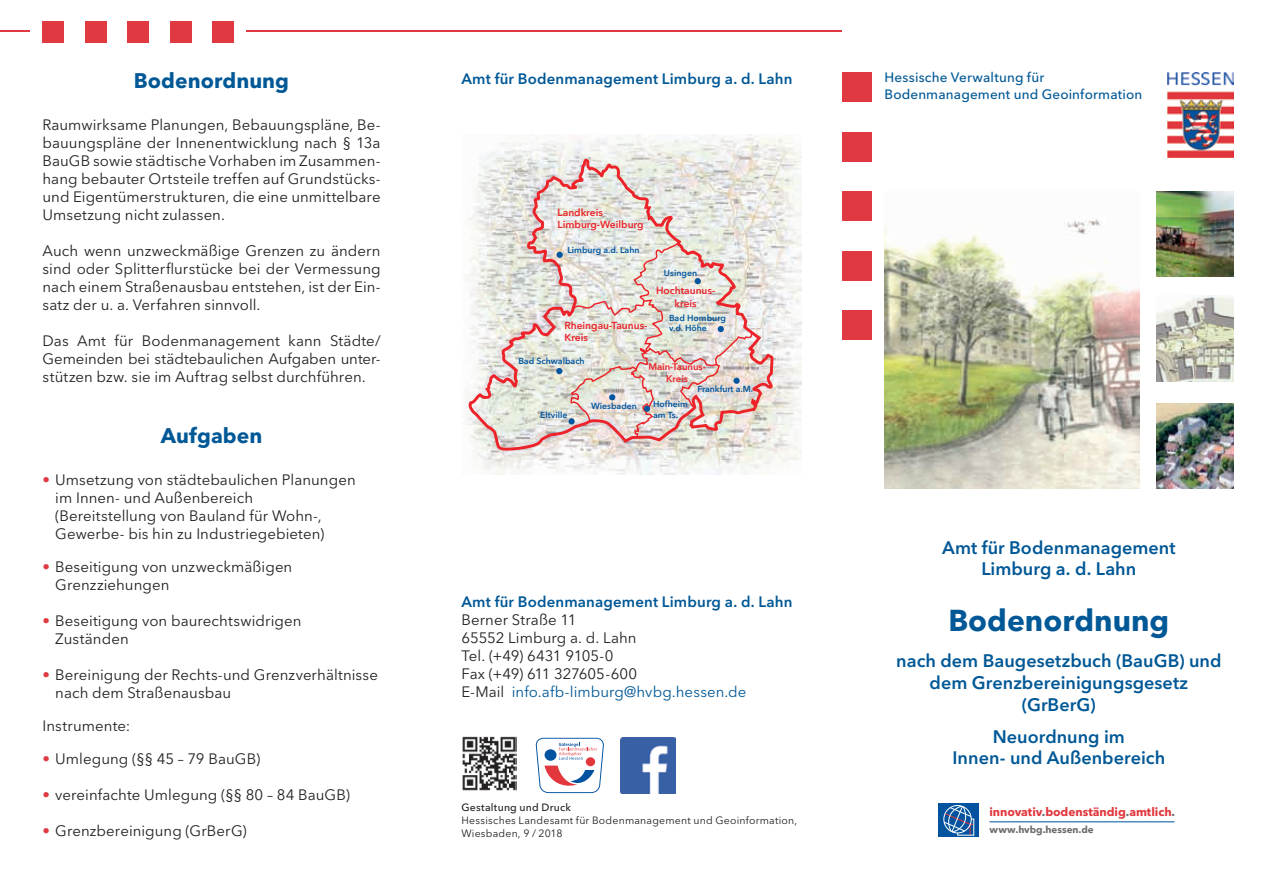
<style>
.page{position:relative;width:1263px;height:893px;background:#fff}
.page>*{position:absolute;margin:0;border:0;box-sizing:border-box;transform-origin:0 0}
.t1{font:700 30px "Avenir Next LT Pro";color:#015896}
.t2{font:700 21px "Avenir Next LT Pro";letter-spacing:.005em;color:#015896}
.t3{font:600 18px/21.6px "Avenir Next LT Pro";color:#015896;text-align:center}
.t4{font:15px/18px "Avenir Next LT Pro";letter-spacing:.005em;color:#231f20}
.t5{font:600 15px "Avenir Next LT Pro";letter-spacing:.01em;color:#015896}
.t6{font:500 13.5px/16.2px "Avenir Next LT Pro";letter-spacing:.01em;color:#015896}
.t7{font:700 11.85px "Avenir Next LT Pro";letter-spacing:-.005em;color:#e1373d}
.t8{font:10.5px/12.6px "Avenir Next LT Pro";letter-spacing:.02em;color:#231f20}
.t9{font:500 10.5px "Avenir Next LT Pro";letter-spacing:.025em;color:#231f20}
.t10{font:600 10.2px/12.1px "Avenir Next LT Pro";color:#ec2329}
.t11{font:700 9.75px "Avenir Next LT Pro";letter-spacing:-.005em;color:#6c6d70}
.t12{font:600 9.45px/11.4px "Avenir Next LT Pro";color:#ec2329;text-align:center}
.t13{font:600 8.7px/10.5px "Avenir Next LT Pro";color:#0156a0}
.s1{color:#e03941}
.s2{color:#015896}
.s3{color:#6c6d70}
</style>
<div class="page">
<img style="left:467px;top:134px;width:334px;height:341px">
<svg style="left:469px;top:159px;width:304px;height:292px"></svg>
<svg style="left:556px;top:368px;width:6px;height:6px"></svg>
<svg style="left:557px;top:252px;width:6px;height:6px"></svg>
<svg style="left:570px;top:243px;width:182px;height:194px"></svg>
<svg style="left:536px;top:738px;width:68px;height:55px"></svg>
<img style="left:620px;top:738px;width:55px;height:55px">
<div style="left:43px;top:21px;width:21px;height:22px;background:#e03941"></div>
<div style="left:170px;top:21px;width:21px;height:22px;background:#e03941"></div>
<div style="left:213px;top:21px;width:21px;height:22px;background:#e03941"></div>
<div style="left:128px;top:21px;width:21px;height:22px;background:#e03941"></div>
<div style="left:85px;top:21px;width:21px;height:22px;background:#e03941"></div>
<hr style="left:0;top:30px;width:30px;height:1px;background:#e03941">
<hr style="left:247px;top:30px;width:595px;height:1px;background:#e03941">
<hr style="left:989px;top:821px;width:185px;height:1px;background:#0153a0">
<div style="left:938px;top:803px;width:41px;height:34px;background:#0153a0"></div>
<svg style="left:943px;top:805px;width:31px;height:31px"></svg>
<div style="left:842px;top:72px;width:30px;height:30px;background:#e03941"></div>
<div style="left:842px;top:251px;width:30px;height:30px;background:#e03941"></div>
<div style="left:842px;top:132px;width:30px;height:30px;background:#e03941"></div>
<div style="left:842px;top:310px;width:30px;height:30px;background:#e03941"></div>
<div style="left:842px;top:191px;width:30px;height:30px;background:#e03941"></div>
<img style="left:1168px;top:72px;width:65px;height:85px">
<img style="left:1157px;top:403px;width:76px;height:85px">
<img style="left:1157px;top:296px;width:76px;height:85px">
<img style="left:1157px;top:191px;width:76px;height:85px">
<img style="left:884px;top:217px;width:256px;height:271px">
<img style="left:462px;top:736px;width:55px;height:55px">
<h2 class="t2" style="left:134px;top:68px;width:157px">Bodenordnung</h2>
<p class="t4" style="left:43px;top:116px;width:340px;text-align:justify">Raumwirksame Planungen, Bebauungspläne, Be&shy;bauungspläne der Innenentwicklung nach § 13a BauGB sowie städtische Vorhaben im Zusammen&shy;hang bebauter Ortsteile treffen auf Grundstücks&shy;und Eigentümerstrukturen, die eine unmittelbare Umsetzung nicht zulassen.</p>
<p class="t4" style="left:43px;top:242px;width:340px;text-align:justify">Auch wenn unzweckmäßige Grenzen zu ändern sind oder Splitterflurstücke bei der Vermessung nach einem Straßenausbau entstehen, ist der Ein&shy;satz der u. a. Verfahren sinnvoll.</p>
<p class="t4" style="left:43px;top:332px;width:340px;text-align:justify">Das Amt für Bodenmanagement kann Städte/ Gemeinden bei städtebaulichen Aufgaben unter&shy;stützen bzw. sie im Auftrag selbst durchführen.</p>
<h2 class="t2" style="left:161px;top:423px;width:103px">Aufgaben</h2>
<p class="t4" style="left:55px;top:471px;width:302px;text-indent:-13px"><span class="s1">•</span> Umsetzung von städtebaulichen Planungen im Innen- und Außenbereich (Bereitstellung von Bauland für Wohn-, Gewerbe- bis hin zu Industriegebieten)</p>
<p class="t4" style="left:55px;top:558px;width:239px;text-indent:-13px"><span class="s1">•</span> Beseitigung von unzweckmäßigen<br>Grenzziehungen</p>
<p class="t4" style="left:55px;top:612px;width:248px;text-indent:-13px"><span class="s1">•</span> Beseitigung von baurechtswidrigen<br>Zuständen</p>
<p class="t4" style="left:55px;top:666px;width:324px;text-indent:-13px"><span class="s1">•</span> Bereinigung der Rechts-und Grenzverhältnisse nach dem Straßenausbau</p>
<p class="t4" style="left:43px;top:717px;width:89px">Instrumente:</p>
<p class="t4" style="left:43px;top:750px;width:219px"><span class="s1">•</span> Umlegung (§§ 45 – 79 BauGB)</p>
<p class="t4" style="left:43px;top:786px;width:309px"><span class="s1">•</span> vereinfachte Umlegung (§§ 80 – 84 BauGB)</p>
<p class="t4" style="left:43px;top:822px;width:206px"><span class="s1">•</span> Grenzbereinigung (GrBerG)</p>
<p class="t5" style="left:461px;top:69px;width:333px">Amt für Bodenmanagement Limburg a. d. Lahn</p>
<p class="t10" style="left:558px;top:206px;width:87px">Landkreis<br>Limburg-Weilburg</p>
<p class="t13" style="left:567px;top:245px;width:74px">Limburg a.d. Lahn</p>
<p class="t10" style="left:564px;top:319px;width:85px">Rheingau-Taunus-<br>Kreis</p>
<p class="t13" style="left:664px;top:268px;width:35px">Usingen</p>
<p class="t10" style="left:656px;top:285px;width:61px;text-align:center">Hochtaunus&shy;kreis</p>
<p class="t13" style="left:669px;top:312px;width:58px">Bad Homburg v.d. Höhe</p>
<p class="t13" style="left:518px;top:356px;width:68px">Bad Schwalbach</p>
<p class="t13" style="left:540px;top:410px;width:29px">Eltville</p>
<p class="t13" style="left:591px;top:400px;width:47px">Wiesbaden</p>
<p class="t12" style="left:648px;top:361px;width:59px">Main-Taunus-<br>Kreis</p>
<p class="t13" style="left:653px;top:399px;width:36px">Hofheim am Ts.</p>
<p class="t13" style="left:697px;top:384px;width:57px">Frankfurt a.M.</p>
<p class="t5" style="left:461px;top:592px;width:333px">Amt für Bodenmanagement Limburg a. d. Lahn</p>
<p class="t4" style="left:461px;top:610px;width:287px">Berner Straße 11<br>65552 Limburg a. d. Lahn<br>Tel. (+49) 6431 9105-0<br>Fax (+49) 611 327605-600<br>E-Mail <span class="s2">info.afb-limburg@hvbg.hessen.de</span></p>
<p class="t9" style="left:461px;top:801px;width:111px">Gestaltung und Druck</p>
<p class="t8" style="left:461px;top:814px;width:337px">Hessisches Landesamt für Bodenmanagement und Geoinformation,<br>Wiesbaden, 9 / 2018</p>
<p class="t6" style="left:884px;top:70px;width:259px">Hessische Verwaltung für<br>Bodenmanagement und Geoinformation</p>
<p class="t3" style="left:942px;top:536px;width:235px">Amt für Bodenmanagement<br>Limburg a. d. Lahn</p>
<h1 class="t1" style="left:948px;top:602px;width:223px">Bodenordnung</h1>
<p class="t3" style="left:896px;top:650px;width:327px">nach dem Baugesetzbuch (BauGB) und dem Grenzbereinigungsgesetz (GrBerG)</p>
<p class="t3" style="left:952px;top:725px;width:214px">Neuordnung im<br>Innen- und Außenbereich</p>
<p class="t7" style="left:989px;top:805px;width:187px">innovativ<span class="s3">.</span>bodenständig<span class="s3">.</span>amtlich<span class="s3">.</span></p>
<p class="t11" style="left:989px;top:824px;width:106px">www.hvbg.hessen.de</p>
</div>
